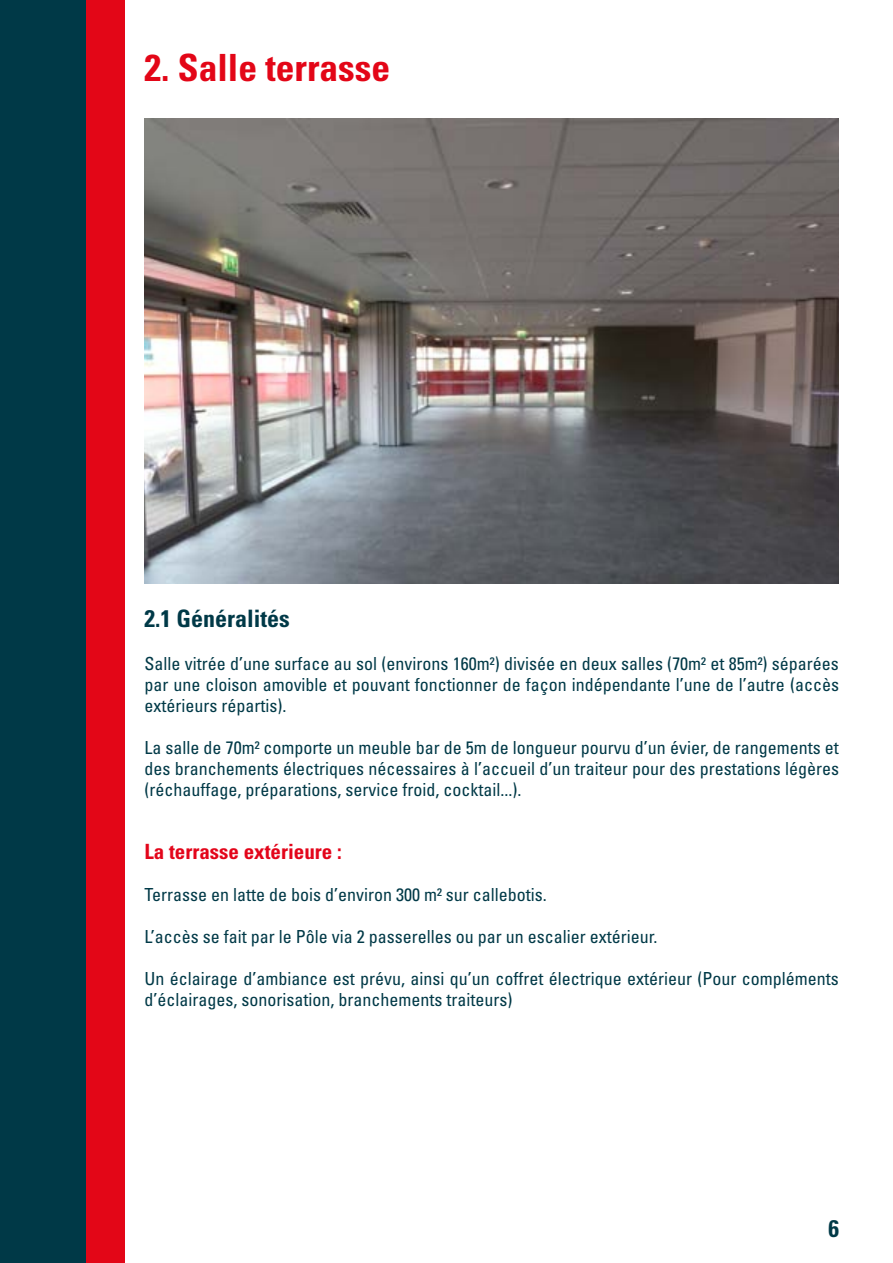
<style>
.page{position:relative;width:893px;height:1263px;background:#fff}
.page>*{position:absolute;margin:0;border:0;box-sizing:border-box;transform-origin:0 0}
.t1{font:700 condensed 37.5px "Univers LT Std";color:#e30617}
.t2{font:700 condensed 24px "Univers LT Std";color:#003947}
.t3{font:700 condensed 21px "Univers LT Std";color:#e3051a}
.t4{font:condensed 18px/21px "Univers LT Std";color:#003947;text-align:justify}
</style>
<div class="page">
<div style="left:0;top:0;width:86px;height:1263px;background:#003947"></div>
<div style="left:86px;top:0;width:38px;height:1263px;background:#e30617"></div>
<img style="left:145px;top:118px;width:694px;height:466px">
<h1 class="t1" style="left:145px;top:45px;width:247px">2. Salle terrasse</h1>
<h2 class="t2" style="left:145px;top:603px;width:147px">2.1 Généralités</h2>
<p class="t4" style="left:145px;top:653px;width:696px">Salle vitrée d’une surface au sol (environs 160m²) divisée en deux salles (70m² et 85m²) séparées par une cloison amovible et pouvant fonctionner de façon indépendante l’une de l’autre (accès extérieurs répartis).</p>
<p class="t4" style="left:145px;top:737px;width:696px">La salle de 70m² comporte un meuble bar de 5m de longueur pourvu d’un évier, de rangements et des branchements électriques nécessaires à l’accueil d’un traiteur pour des prestations légères (réchauffage, préparations, service froid, cocktail...).</p>
<p class="t3" style="left:145px;top:839px;width:199px">La terrasse extérieure :</p>
<p class="t4" style="left:145px;top:884px;width:404px">Terrasse en latte de bois d’environ 300 m² sur callebotis.</p>
<p class="t4" style="left:145px;top:926px;width:514px">L’accès se fait par le Pôle via 2 passerelles ou par un escalier extérieur.</p>
<p class="t4" style="left:145px;top:968px;width:696px">Un éclairage d’ambiance est prévu, ainsi qu’un coffret électrique extérieur (Pour compléments d’éclairages, sonorisation, branchements traiteurs)</p>
<h2 class="t2" style="left:828px;top:1213px;width:12px">6</h2>
</div>
